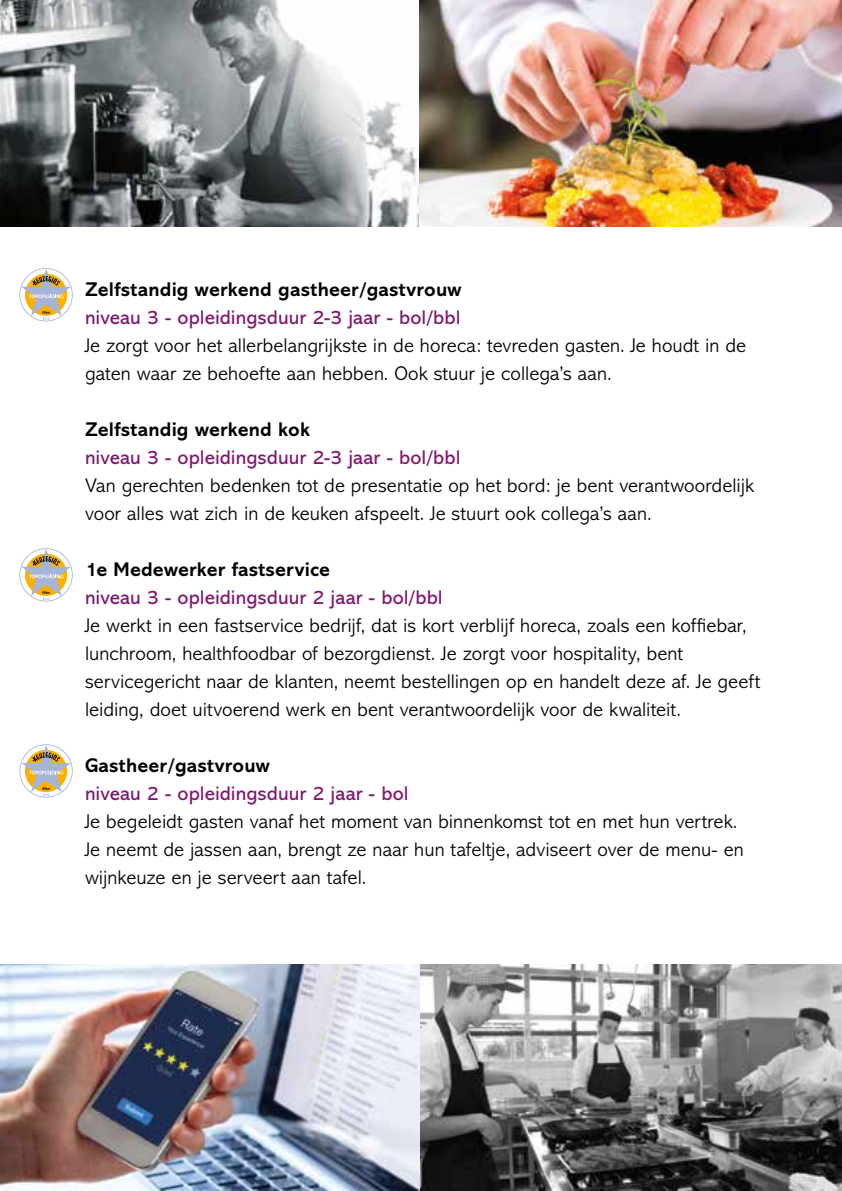
<style>
.page{position:relative;width:842px;height:1191px;background:#fff}
.page>*{position:absolute;margin:0;border:0;box-sizing:border-box;transform-origin:0 0}
.t1{font:300 20px/28px "Abadi";letter-spacing:.005em;color:#000}
.t2{font:20px "Abadi MT Std";letter-spacing:.005em;color:#80156f}
.t3{font:700 20px "Abadi";letter-spacing:.01em;color:#000}
</style>
<div class="page">
<img style="left:0;top:0;width:842px;height:227px">
<img style="left:1px;top:964px;width:841px;height:227px">
<img style="left:0;top:964px;width:1px;height:227px">
<svg style="left:19px;top:744px;width:54px;height:53px"></svg>
<svg style="left:19px;top:548px;width:54px;height:53px"></svg>
<svg style="left:19px;top:268px;width:54px;height:53px"></svg>
<p class="t3" style="left:85px;top:278px;width:378px">Zelfstandig werkend gastheer/gastvrouw</p>
<p class="t2" style="left:85px;top:306px;width:377px">niveau 3 - opleidingsduur 2-3 jaar - bol/bbl</p>
<p class="t1" style="left:85px;top:332px;width:663px">Je zorgt voor het allerbelangrijkste in de horeca: tevreden gasten. Je houdt in de gaten waar ze behoefte aan hebben. Ook stuur je collega’s aan.</p>
<p class="t3" style="left:85px;top:418px;width:226px">Zelfstandig werkend kok</p>
<p class="t2" style="left:85px;top:446px;width:377px">niveau 3 - opleidingsduur 2-3 jaar - bol/bbl</p>
<p class="t1" style="left:85px;top:472px;width:670px">Van gerechten bedenken tot de presentatie op het bord: je bent verantwoordelijk voor alles wat zich in de keuken afspeelt. Je stuurt ook collega’s aan.</p>
<p class="t3" style="left:85px;top:558px;width:247px">1e Medewerker fastservice</p>
<p class="t2" style="left:85px;top:586px;width:359px">niveau 3 - opleidingsduur 2 jaar - bol/bbl</p>
<p class="t1" style="left:85px;top:612px;width:677px">Je werkt in een fastservice bedrijf, dat is kort verblijf horeca, zoals een koffiebar, lunchroom, healthfoodbar of bezorgdienst. Je zorgt voor hospitality, bent servicegericht naar de klanten, neemt bestellingen op en handelt deze af. Je geeft leiding, doet uitvoerend werk en bent verantwoordelijk voor de kwaliteit.</p>
<p class="t3" style="left:85px;top:754px;width:186px">Gastheer/gastvrouw</p>
<p class="t2" style="left:85px;top:782px;width:325px">niveau 2 - opleidingsduur 2 jaar - bol</p>
<p class="t1" style="left:85px;top:808px;width:660px">Je begeleidt gasten vanaf het moment van binnenkomst tot en met hun vertrek.<br>Je neemt de jassen aan, brengt ze naar hun tafeltje, adviseert over de menu- en wijnkeuze en je serveert aan tafel.</p>
</div>
